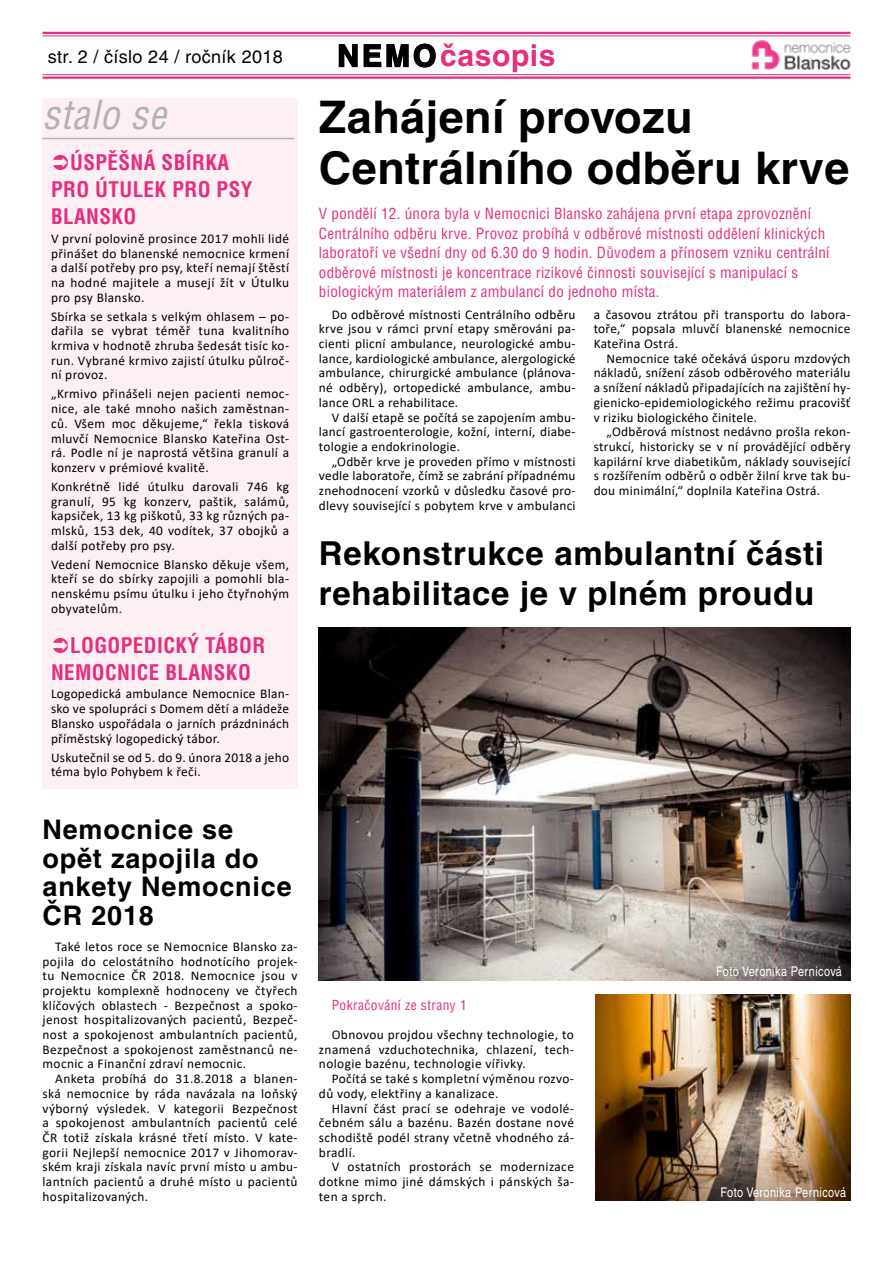
<style>
.page{position:relative;width:893px;height:1263px;background:#fff}
.page>*{position:absolute;margin:0;border:0;box-sizing:border-box;transform-origin:0 0}
.t1{font:700 45px/51px "Helvetica CE";letter-spacing:.01em;color:#000}
.t2{font:italic condensed 39px "Helvetica CE";letter-spacing:.02em;color:#b1b3b4}
.t3{font:700 33px/40.5px "Helvetica CE";letter-spacing:.02em;color:#000}
.t4{font:700 30px "Helvetica CE";letter-spacing:.02em;color:#e52e7e}
.t5{font:700 27px/28.5px "Helvetica CE";letter-spacing:.03em;color:#000}
.t6{font:700 condensed 21px/27px "Helvetica CE";letter-spacing:.02em;color:#e52e7e}
.t7{font:18px "Helvetica CE";letter-spacing:.02em;color:#000}
.t8{font:condensed 15px/19.5px "Helvetica CE";letter-spacing:.02em;color:#e52e7e}
.t9{font:condensed 13.5px "Helvetica CE";letter-spacing:.03em;color:#e52e7e}
.t10{font:13.35px/14.7px "Calibri";letter-spacing:.02em;color:#000;text-align:justify}
.t11{font:condensed 13.35px "Helvetica CE";letter-spacing:.03em;color:#fff}
.s1{color:#000}
</style>
<div class="page">
<hr style="left:43px;top:32px;width:807px;height:2px;background:#e52e7e">
<hr style="left:43px;top:36px;width:807px;height:1px;background:#e52e7e">
<hr style="left:43px;top:74px;width:807px;height:1px;background:#e52e7e">
<hr style="left:43px;top:77px;width:807px;height:2px;background:#e52e7e">
<img style="left:751px;top:40px;width:99px;height:30px">
<svg style="left:338px;top:35px;width:99px;height:41px"></svg>
<div style="left:43px;top:98px;width:255px;height:691px;background:#fdf0f4"></div>
<hr style="left:43px;top:138px;width:251px;height:1px;background:#b1b3b4">
<img style="left:319px;top:627px;width:531px;height:353px">
<img style="left:595px;top:995px;width:255px;height:206px">
<h3 class="t7" style="left:48px;top:46px;width:236px">str. 2 / číslo 24 / ročník 2018</h3>
<h3 class="t4" style="left:337px;top:38px;width:220px"><span class="s1">NEMO</span>časopis</h3>
<h2 class="t2" style="left:43px;top:91px;width:125px">stalo se</h2>
<h1 class="t1" style="left:319px;top:91px;width:532px">Zahájení provozu<br>Centrálního odběru krve</h1>
<p class="t8" style="left:319px;top:204px;width:512px">V pondělí 12. února byla v Nemocnici Blansko zahájena první etapa zprovoznění Centrálního odběru krve. Provoz probíhá v odběrové místnosti oddělení klinických laboratoří ve všední dny od 6.30 do 9 hodin. Důvodem a přínosem vzniku centrální odběrové místnosti je koncentrace rizikové činnosti související s manipulací s biologickým materiálem z ambulancí do jednoho místa.</p>
<p class="t10" style="left:319px;top:306px;width:258px;text-indent:13px">Do odběrové místnosti Centrálního odběru krve jsou v rámci první etapy směrováni pa&shy;cienti plicní ambulance, neurologické ambu&shy;lance, kardiologické ambulance, alergologické ambulance, chirurgické ambulance (plánova&shy;né odběry), ortopedické ambulance, ambu&shy;lance ORL a rehabilitace.</p>
<p class="t10" style="left:319px;top:409px;width:258px;text-indent:13px">V další etapě se počítá se zapojením ambu&shy;lancí gastroenterologie, kožní, interní, diabe&shy;tologie a endokrinologie.</p>
<p class="t10" style="left:319px;top:453px;width:258px;text-indent:13px">„Odběr krve je proveden přímo v místnosti vedle laboratoře, čímž se zabrání případnému znehodnocení vzorků v důsledku časové pro&shy;dlevy související s pobytem krve v ambulanci</p>
<h3 class="t6" style="left:51px;top:149px;width:203px;text-indent:19px">ÚSPĚŠNÁ SBÍRKA<br>PRO ÚTULEK PRO PSY<br>BLANSKO</h3>
<p class="t10" style="left:51px;top:231px;width:240px">V první polovině prosince 2017 mohli lidé přinášet do blanenské nemocnice krmení a další potřeby pro psy, kteří nemají štěstí na hodné majitele a musejí žít v Útulku pro psy Blansko.</p>
<p class="t10" style="left:51px;top:308px;width:240px">Sbírka se setkala s velkým ohlasem – po&shy;dařila se vybrat téměř tuna kvalitního krmiva v hodnotě zhruba šedesát tisíc ko&shy;run. Vybrané krmivo zajistí útulku půlroč&shy;ní provoz.</p>
<p class="t10" style="left:51px;top:386px;width:240px">„Krmivo přinášeli nejen pacienti nemoc&shy;nice, ale také mnoho našich zaměstnan&shy;ců. Všem moc děkujeme,“ řekla tisková mluvčí Nemocnice Blansko Kateřina Ost&shy;rá. Podle ní je naprostá většina granulí a konzerv v prémiové kvalitě.</p>
<p class="t10" style="left:51px;top:479px;width:240px">Konkrétně lidé útulku darovali 746 kg granulí, 95 kg konzerv, paštik, salámů, kapsiček, 13 kg piškotů, 33 kg různých pa&shy;mlsků, 153 dek, 40 vodítek, 37 obojků a další potřeby pro psy.</p>
<p class="t10" style="left:51px;top:556px;width:240px">Vedení Nemocnice Blansko děkuje všem, kteří se do sbírky zapojili a pomohli bla&shy;nenskému psímu útulku i jeho čtyřnohým obyvatelům.</p>
<h3 class="t6" style="left:51px;top:631px;width:216px;text-indent:19px">LOGOPEDICKÝ TÁBOR<br>NEMOCNICE BLANSKO</h3>
<p class="t10" style="left:51px;top:686px;width:240px">Logopedická ambulance Nemocnice Blan&shy;sko ve spolupráci s Domem dětí a mládeže Blansko uspořádala o jarních prázdninách příměstský logopedický tábor.</p>
<p class="t10" style="left:51px;top:749px;width:240px">Uskutečnil se od 5. do 9. února 2018 a jeho téma bylo Pohybem k řeči.</p>
<p class="t10" style="left:594px;top:306px;width:258px">a časovou ztrátou při transportu do labora&shy;toře,“ popsala mluvčí blanenské nemocnice Kateřina Ostrá.</p>
<p class="t10" style="left:594px;top:351px;width:258px;text-indent:13px">Nemocnice také očekává úsporu mzdových nákladů, snížení zásob odběrového materiálu a snížení nákladů připadajících na zajištění hy&shy;gienicko-epidemiologického režimu pracovišť v riziku biologického činitele.</p>
<p class="t10" style="left:594px;top:424px;width:258px;text-indent:13px">„Odběrová místnost nedávno prošla rekon&shy;strukcí, historicky se v ní provádějící odběry kapilární krve diabetikům, náklady související s rozšířením odběrů o odběr žilní krve tak bu&shy;dou minimální,“ doplnila Kateřina Ostrá.</p>
<h3 class="t3" style="left:319px;top:532px;width:507px">Rekonstrukce ambulantní části rehabilitace je v plném proudu</h3>
<h3 class="t5" style="left:43px;top:815px;width:251px">Nemocnice se opět zapojila do ankety Nemocnice<br>ČR 2018</h3>
<p class="t10" style="left:43px;top:939px;width:257px;text-indent:13px">Také letos roce se Nemocnice Blansko za&shy;pojila do celostátního hodnotícího projek&shy;tu Nemocnice ČR 2018. Nemocnice jsou v projektu komplexně hodnoceny ve čtyřech klíčových oblastech - Bezpečnost a spoko&shy;jenost hospitalizovaných pacientů, Bezpeč&shy;nost a spokojenost ambulantních pacientů, Bezpečnost a spokojenost zaměstnanců ne&shy;mocnic a Finanční zdraví nemocnic.</p>
<p class="t10" style="left:43px;top:1071px;width:257px;text-indent:13px">Anketa probíhá do 31.8.2018 a blanen&shy;ská nemocnice by ráda navázala na loňský výborný výsledek. V kategorii Bezpečnost a spokojenost ambulantních pacientů celé ČR totiž získala krásné třetí místo. V kate&shy;gorii Nejlepší nemocnice 2017 v Jihomorav&shy;ském kraji získala navíc první místo u ambu&shy;lantních pacientů a druhé místo u pacientů hospitalizovaných.</p>
<p class="t9" style="left:332px;top:996px;width:137px">Pokračování ze strany 1</p>
<p class="t10" style="left:319px;top:1027px;width:257px;text-indent:13px">Obnovou projdou všechny technologie, to znamená vzduchotechnika, chlazení, tech&shy;nologie bazénu, technologie vířivky.</p>
<p class="t10" style="left:319px;top:1071px;width:257px;text-indent:13px">Počítá se také s kompletní výměnou rozvo&shy;dů vody, elektřiny a kanalizace.</p>
<p class="t10" style="left:319px;top:1100px;width:257px;text-indent:13px">Hlavní část prací se odehraje ve vodolé&shy;čebném sálu a bazénu. Bazén dostane nové schodiště podél strany včetně vhodného zá&shy;bradlí.</p>
<p class="t10" style="left:319px;top:1159px;width:257px;text-indent:13px">V ostatních prostorách se modernizace dotkne mimo jiné dámských i pánských ša&shy;ten a sprch.</p>
<p class="t11" style="left:716px;top:963px;width:127px">Foto Veronika Pernicová</p>
<p class="t11" style="left:720px;top:1184px;width:127px">Foto Veronika Pernicová</p>
</div>
